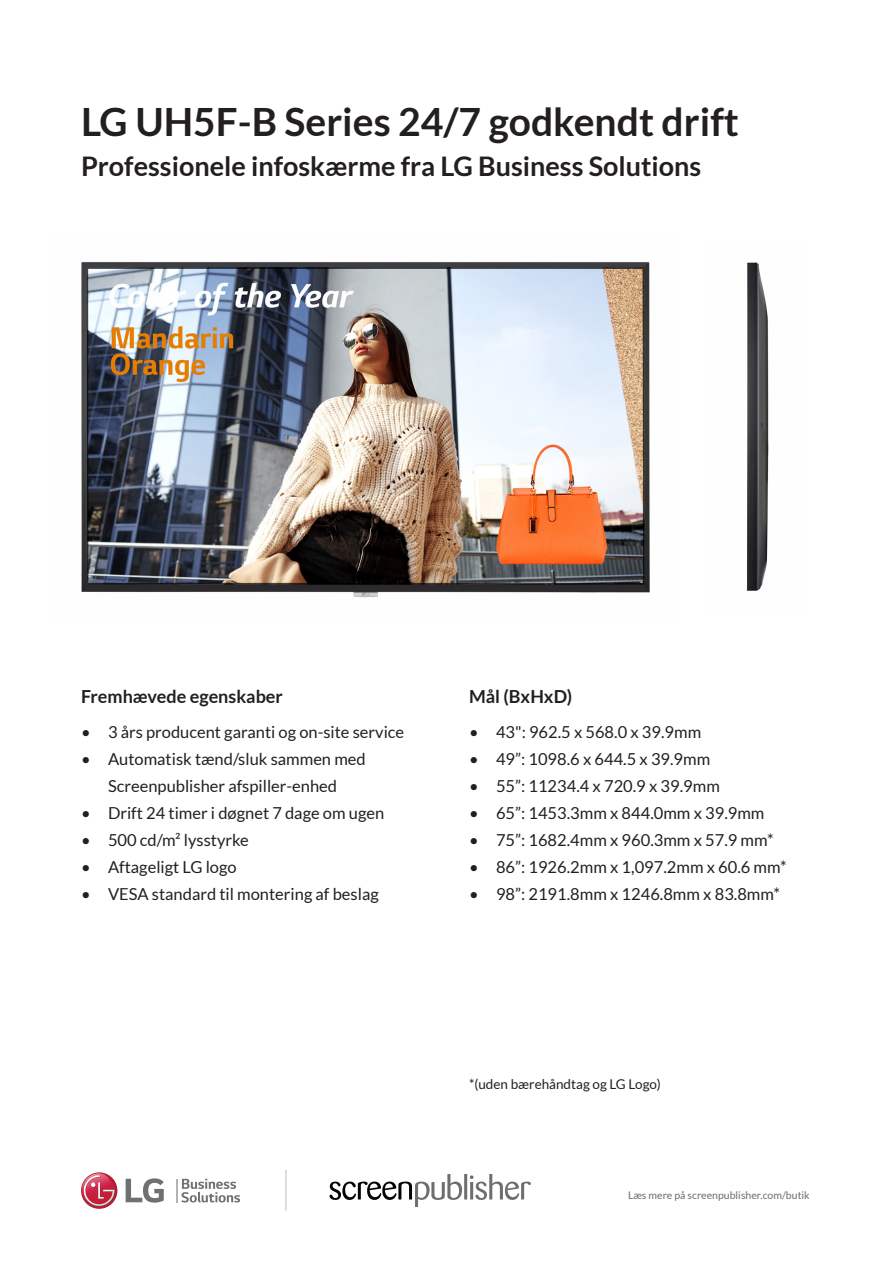
<style>
.page{position:relative;width:893px;height:1263px;background:#fff}
.page>*{position:absolute;margin:0;border:0;box-sizing:border-box;transform-origin:0 0}
.t1{font:700 39px "Lato";color:#231f20}
.t2{font:700 27px "Lato";color:#231f20}
.t3{font:700 18px "Lato";color:#231f20}
.t4{font:16.5px/27px "Lato";color:#231f20;text-align:center}
.t5{font:13.5px "Lato";color:#231f20}
.t6{font:10.5px "Lato";color:#6c6d70}
</style>
<div class="page">
<img style="left:746px;top:262px;width:23px;height:329px">
<img style="left:81px;top:262px;width:569px;height:336px">
<svg style="left:329px;top:1174px;width:202px;height:32px"></svg>
<svg style="left:177px;top:1179px;width:63px;height:23px"></svg>
<svg style="left:126px;top:1178px;width:38px;height:24px"></svg>
<svg style="left:81px;top:1172px;width:36px;height:37px"></svg>
<hr style="left:285px;top:1170px;width:2px;height:41px;background:#d1d2d4">
<p class="t1" style="left:81px;top:100px;width:660px">LG UH5F-B Series 24/7 godkendt drift</p>
<p class="t2" style="left:81px;top:151px;width:622px">Professionele infoskærme fra LG Business Solutions</p>
<p class="t3" style="left:81px;top:686px;width:203px">Fremhævede egenskaber</p>
<p class="t4" style="left:81px;top:718px;width:325px">• 3 års producent garanti og on-site service</p>
<p class="t4" style="left:81px;top:745px;width:286px">• Automatisk tænd/sluk sammen med<br>Screenpublisher afspiller-enhed</p>
<p class="t4" style="left:81px;top:799px;width:305px">• Drift 24 timer i døgnet 7 dage om ugen</p>
<p class="t4" style="left:81px;top:826px;width:169px">• 500 cd/m² lysstyrke</p>
<p class="t4" style="left:81px;top:853px;width:157px">• Aftageligt LG logo</p>
<p class="t4" style="left:81px;top:880px;width:299px">• VESA standard til montering af beslag</p>
<p class="t3" style="left:469px;top:686px;width:105px">Mål (BxHxD)</p>
<p class="t4" style="left:469px;top:718px;width:234px">• 43": 962.5 x 568.0 x 39.9mm</p>
<p class="t4" style="left:469px;top:745px;width:243px">• 49”: 1098.6 x 644.5 x 39.9mm</p>
<p class="t4" style="left:469px;top:772px;width:252px">• 55”: 11234.4 x 720.9 x 39.9mm</p>
<p class="t4" style="left:469px;top:799px;width:297px">• 65”: 1453.3mm x 844.0mm x 39.9mm</p>
<p class="t4" style="left:469px;top:826px;width:306px">• 75”: 1682.4mm x 960.3mm x 57.9 mm*</p>
<p class="t4" style="left:469px;top:853px;width:319px">• 86”: 1926.2mm x 1,097.2mm x 60.6 mm*</p>
<p class="t4" style="left:469px;top:880px;width:313px">• 98”: 2191.8mm x 1246.8mm x 83.8mm*</p>
<p class="t5" style="left:469px;top:1076px;width:193px">*(uden bærehåndtag og LG Logo)</p>
<p class="t6" style="left:628px;top:1189px;width:183px">Læs mere på screenpublisher.com/butik</p>
</div>
